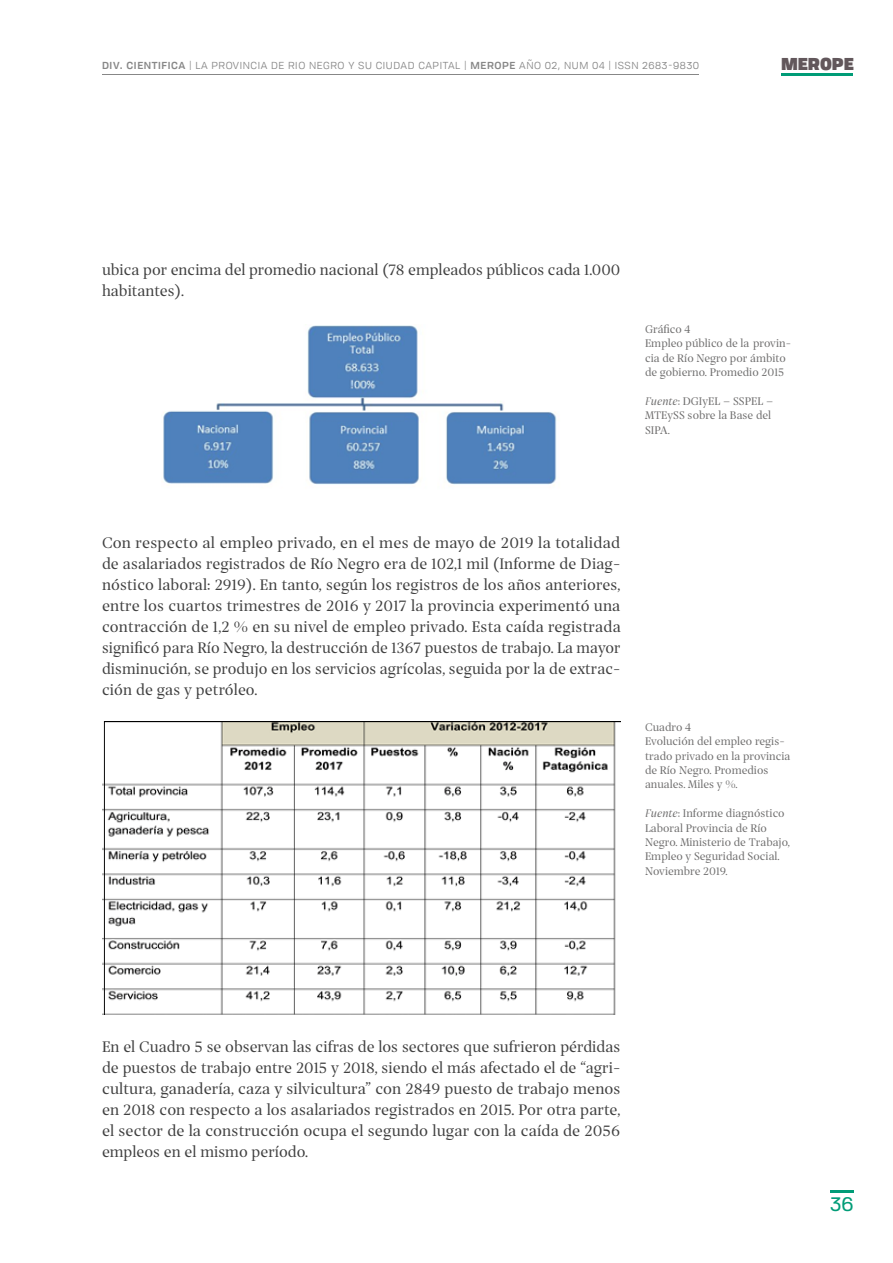
<style>
.page{position:relative;width:893px;height:1263px;background:#fff}
.page>*{position:absolute;margin:0;border:0;box-sizing:border-box;transform-origin:0 0}
.t1{font:19.5px "Tofino Personal";color:#009c77}
.t2{font:16.5px/21px "Prospectus M";color:#404040;text-align:justify}
.t3{font:900 16.5px "Tofino Personal";color:#62575b}
.t4{font:12px/14.4px "Prospectus M";color:#706f6f}
.t5{font:12px "Tofino Personal";letter-spacing:.05em;color:#878787}
.s1{font-weight:500}
.s2{font-style:italic}
</style>
<div class="page">
<hr style="left:830px;top:1190px;width:24px;height:2px;background:#009c77">
<hr style="left:782px;top:73px;width:71px;height:2px;background:#009c77">
<hr style="left:102px;top:74px;width:596px;height:1px;background:#878787">
<img style="left:163px;top:325px;width:394px;height:161px">
<img style="left:102px;top:722px;width:518px;height:292px">
<p class="t5" style="left:102px;top:56px;width:599px"><span class="s1">DIV. CIENTIFICA</span> | LA PROVINCIA DE RIO NEGRO Y SU CIUDAD CAPITAL | <span class="s1">MEROPE</span> AÑO 02, NUM 04 | ISSN 2683-9830</p>
<p class="t3" style="left:781px;top:49px;width:74px">MEROPE</p>
<p class="t2" style="left:102px;top:259px;width:520px">ubica por encima del promedio nacional (78 empleados públicos cada 1.000 habitantes).</p>
<p class="t4" style="left:645px;top:321px;width:147px">Gráfico 4<br>Empleo público de la provin&shy;cia de Río Negro por ámbito de gobierno. Promedio 2015</p>
<p class="t4" style="left:645px;top:393px;width:130px"><span class="s2">Fuente</span>: DGIyEL – SSPEL –<br>MTEySS sobre la Base del<br>SIPA.</p>
<p class="t2" style="left:102px;top:532px;width:520px">Con respecto al empleo privado, en el mes de mayo de 2019 la totalidad de asalariados registrados de Río Negro era de 102,1 mil (Informe de Diag&shy;nóstico laboral: 2919). En tanto, según los registros de los años anteriores, entre los cuartos trimestres de 2016 y 2017 la provincia experimentó una contracción de 1,2 % en su nivel de empleo privado. Esta caída registrada significó para Río Negro, la destrucción de 1367 puestos de trabajo. La mayor disminución, se produjo en los servicios agrícolas, seguida por la de extrac&shy;ción de gas y petróleo.</p>
<p class="t4" style="left:645px;top:719px;width:147px">Cuadro 4<br>Evolución del empleo regis&shy;trado privado en la provincia de Río Negro. Promedios anuales. Miles y %.</p>
<p class="t4" style="left:645px;top:806px;width:146px"><span class="s2">Fuente</span>: Informe diagnóstico<br>Laboral Provincia de Río<br>Negro. Ministerio de Trabajo,<br>Empleo y Seguridad Social.<br>Noviembre 2019.</p>
<p class="t2" style="left:102px;top:1036px;width:520px">En el Cuadro 5 se observan las cifras de los sectores que sufrieron pérdidas de puestos de trabajo entre 2015 y 2018, siendo el más afectado el de “agri&shy;cultura, ganadería, caza y silvicultura” con 2849 puesto de trabajo menos en 2018 con respecto a los asalariados registrados en 2015. Por otra parte, el sector de la construcción ocupa el segundo lugar con la caída de 2056 empleos en el mismo período.</p>
<p class="t1" style="left:830px;top:1189px;width:25px">36</p>
</div>
